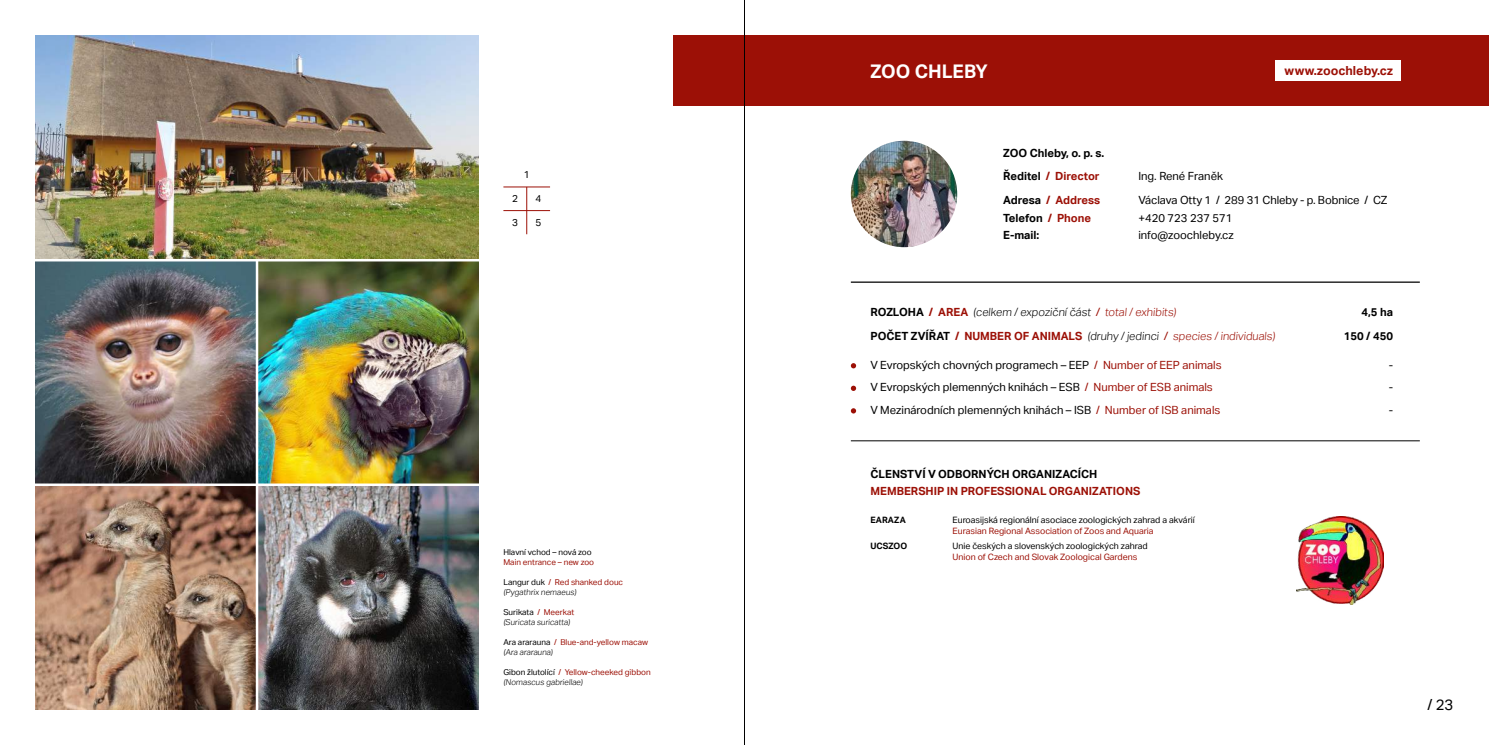
<style>
.page{position:relative;width:1489px;height:745px;background:#fff}
.page>*{position:absolute;margin:0;border:0;box-sizing:border-box;transform-origin:0 0}
.t1{font:700 18.75px "Aktiv Grotesk";color:#fff}
.t2{font:15px "Aktiv Grotesk";color:#000}
.t3{font:700 12.5px "Aktiv Grotesk";color:#9c1006}
.t4{font:11.25px/22.5px "Aktiv Grotesk";color:#000;text-align:justify}
.t5{font:300 11.25px/23.8px "Aktiv Grotesk";color:#000}
.t6{font:700 11.25px/23.8px "Aktiv Grotesk";color:#000}
.t7{font:700 11.25px "Aktiv Grotesk";color:#9c1006}
.t8{font:10px "Aktiv Grotesk";color:#000}
.t9{font:8.75px "Aktiv Grotesk";color:#000}
.t10{font:8.75px "Aktiv Grotesk";color:#9c1006}
.t11{font:700 8.75px "Aktiv Grotesk";letter-spacing:.005em;color:#000}
.t12{font:8.12px/10px "Aktiv Grotesk";color:#9c1006}
.t13{font:300 8.12px/10px "Aktiv Grotesk";color:#000}
.t14{font:8.12px "Aktiv Grotesk";color:#000}
.s1{color:#9c1006}
.s2{color:#000}
.s3{font-weight:700}
.s4{font-weight:700;color:#9c1006}
.s5{font-weight:400;color:#9c1006}
.s6{font-weight:400}
.s7{font-weight:300;color:#000}
</style>
<div class="page">
<hr style="left:503px;top:186px;width:47px;height:1px;background:#9c1006">
<hr style="left:526px;top:187px;width:1px;height:47px;background:#9c1006">
<svg style="left:503px;top:210px;width:47px;height:1px"></svg>
<img style="left:35px;top:35px;width:443px;height:674px">
<hr style="left:32px;top:259px;width:453px;height:2px;background:#fff">
<img style="left:850px;top:141px;width:107px;height:106px;border-radius:53px">
<img style="left:1296px;top:516px;width:87px;height:88px">
<svg style="left:850px;top:363px;width:6px;height:5px"></svg>
<svg style="left:850px;top:385px;width:6px;height:5px"></svg>
<svg style="left:850px;top:408px;width:6px;height:5px"></svg>
<hr style="left:850px;top:440px;width:569px;height:1px;background:#000">
<svg style="left:35px;top:682px;width:32px;height:28px"></svg>
<hr style="left:256px;top:259px;width:2px;height:454px;background:#fff">
<hr style="left:32px;top:483px;width:449px;height:2px;background:#fff">
<hr style="left:850px;top:281px;width:569px;height:1px;background:#000">
<div style="left:673px;top:35px;width:815px;height:71px;background:#9c1006"></div>
<div style="left:1275px;top:61px;width:125px;height:20px;background:#fff"></div>
<hr style="left:744px;top:0;width:1px;height:744px;background:#000">
<h1 class="t1" style="left:870px;top:59px;width:119px">ZOO CHLEBY</h1>
<p class="t3" style="left:1284px;top:63px;width:110px">www.zoochleby.cz</p>
<p class="t8" style="left:524px;top:168px;width:7px">1</p>
<p class="t6" style="left:1003px;top:140px;width:102px">ZOO Chleby, o. p. s.<br>Ředitel <span class="s1">/ Director</span></p>
<p class="t4" style="left:1138px;top:165px;width:86px">Ing. René Franěk</p>
<p class="t8" style="left:512px;top:193px;width:7px">2</p>
<p class="t8" style="left:512px;top:216px;width:7px">3</p>
<p class="t8" style="left:535px;top:216px;width:7px">5</p>
<p class="t8" style="left:535px;top:193px;width:7px">4</p>
<p class="t7" style="left:1003px;top:193px;width:98px"><span class="s2">Adresa</span> / Address</p>
<p class="t4" style="left:1138px;top:189px;width:250px">Václava Otty 1 / 289 31 Chleby - p. Bobnice / CZ</p>
<p class="t6" style="left:1003px;top:205px;width:89px">Telefon <span class="s1">/ Phone</span></p>
<p class="t4" style="left:1138px;top:206px;width:96px">+420 723 237 571</p>
<p class="t6" style="left:1003px;top:223px;width:38px">E-mail:</p>
<p class="t4" style="left:1138px;top:224px;width:97px">info@zoochleby.cz</p>
<p class="t5" style="left:870px;top:300px;width:408px"><span class="s3">ROZ LO H A</span> <span class="s4">/ A R EA</span> (celkem /expoziční část <span class="s5">/</span> <span class="s1">total/exhibits)<br></span><span class="s3">PO Č ET ZVÍŘAT</span> <span class="s4">/ N U M B E R O F AN I MALS</span> (druhy /jedinci <span class="s5">/</span> <span class="s1">species /individuals)</span></p>
<p class="t4" style="left:870px;top:353px;width:352px;text-align:left">V Evropských chovných programech – EEP <span class="s1">/ Number of EEP animals<br></span>V Evropských plemenných knihách – ESB <span class="s1">/ Number of ESB animals<br></span>V Mezinárodních plemenných knihách – ISB <span class="s1">/ Number of ISB animals</span></p>
<p class="t6" style="left:1343px;top:300px;width:51px;text-align:right">4,5 ha<br>150 / 450</p>
<p class="t4" style="left:1388px;top:353px;width:6px">- - -</p>
<p class="t6" style="left:870px;top:461px;width:228px">ČLENSTVÍ V ODBORNÝCH ORGANIZACÍCH</p>
<p class="t7" style="left:870px;top:484px;width:271px">MEMBERSHIP IN PROFESSIONAL ORGANIZATIONS</p>
<p class="t14" style="left:503px;top:546px;width:90px">Hlavní vchod – nová zoo</p>
<p class="t12" style="left:503px;top:556px;width:92px">Main entrance – new zoo</p>
<p class="t13" style="left:503px;top:576px;width:121px"><span class="s6">Langur duk</span> <span class="s5">/ Red shanked douc </span>(Pygathrix nemaeus)</p>
<p class="t13" style="left:503px;top:606px;width:72px"><span class="s6">Surikata</span> <span class="s5">/ Meerkat </span>(Suricata suricatta)</p>
<p class="t12" style="left:503px;top:636px;width:146px"><span class="s2">Ara ararauna</span> / Blue-and-yellow macaw <span class="s7">(Ara ararauna)</span></p>
<p class="t12" style="left:503px;top:666px;width:149px"><span class="s2">Gibon žlutolící</span> / Yellow-cheeked gibbon <span class="s7">(Nomascus gabriellae)</span></p>
<p class="t11" style="left:870px;top:514px;width:37px">EARAZA</p>
<p class="t11" style="left:870px;top:540px;width:38px">UCSZOO</p>
<p class="t9" style="left:952px;top:514px;width:244px">Euroasijská regionální asociace zoologických zahrad a akvárií</p>
<p class="t10" style="left:952px;top:525px;width:202px">Eurasian Regional Association of Zoos and Aquaria</p>
<p class="t9" style="left:952px;top:540px;width:197px">Unie českých a slovenských zoologických zahrad</p>
<p class="t10" style="left:952px;top:551px;width:186px">Union of Czech and Slovak Zoological Gardens</p>
<h2 class="t2" style="left:1427px;top:695px;width:28px">/ 23</h2>
</div>
